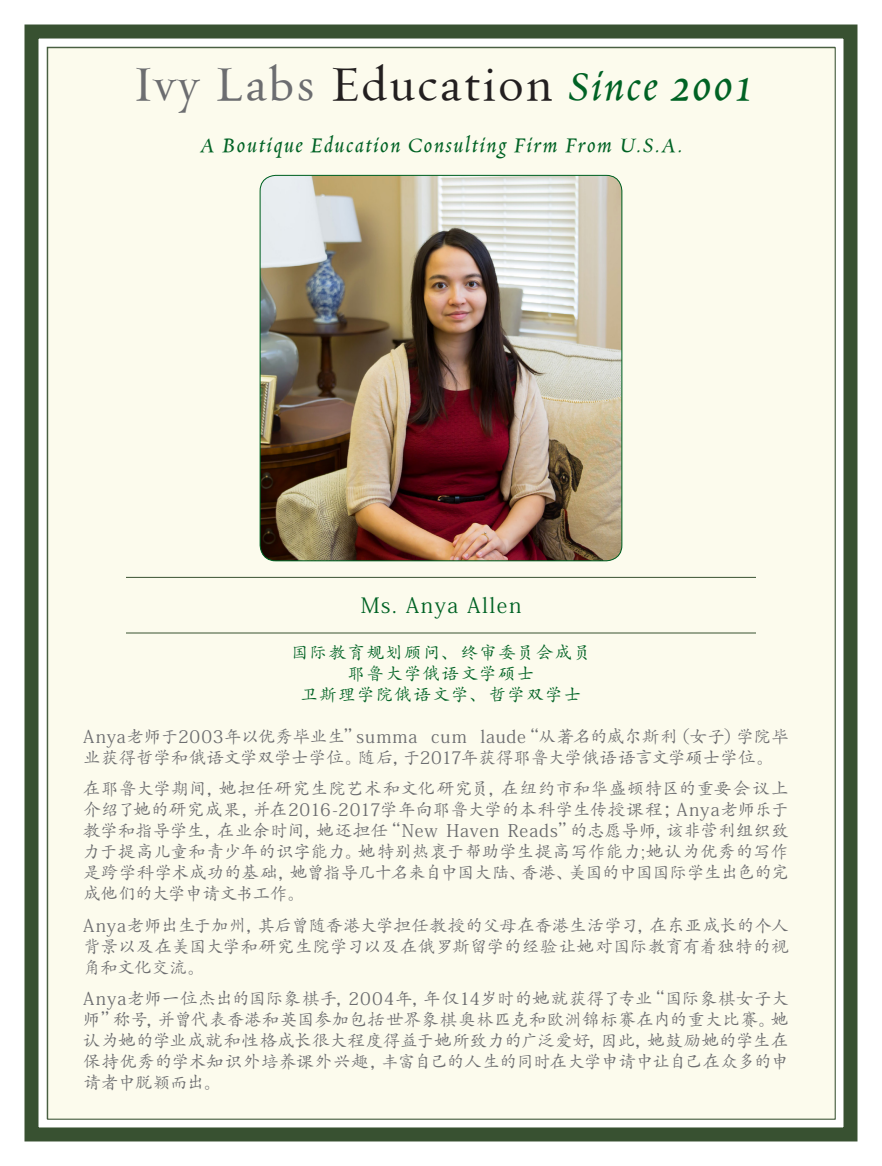
<style>
.page{position:relative;width:882px;height:1166px;background:#fff}
.page>*{position:absolute;margin:0;border:0;box-sizing:border-box;transform-origin:0 0}
.t1{font:49px "Requiem Text HTF Roman";letter-spacing:.05em;color:#231f20}
.t2{font:22.75px "Requiem Text HTF Italic";letter-spacing:.075em;color:#006224}
.t3{font:21px "Adobe Kaiti Std";letter-spacing:.075em;color:#006224}
.t4{font:17.5px/21px "Adobe Kaiti Std";letter-spacing:-.015em;color:#6c6d70;text-align:justify}
.t5{font:17.5px/21px "Adobe Kaiti Std";letter-spacing:.005em;color:#6c6d70}
.t6{font:17.5px "Adobe Kaiti Std";letter-spacing:.075em;color:#006224}
.s1{color:#6c6d70}
.s2{font-family:"Requiem Text HTF Italic";font-size:45.5px;color:#006224}
.s3{font-family:"Requiem Text HTF Italic";color:#006224}
</style>
<div class="page">
<div style="left:24px;top:24px;width:834px;height:1117px;border:14px solid #385131"></div>
<div style="left:47px;top:47px;width:789px;height:1072px;background:#fcfbed;border:1px solid #385131"></div>
<hr style="left:126px;top:577px;width:630px;height:1px;background:#385131">
<hr style="left:126px;top:632px;width:630px;height:1px;background:#385131">
<img style="left:260px;top:175px;width:362px;height:386px">
<div style="left:260px;top:175px;width:362px;height:386px;border:1px solid #006224;border-radius:16px"></div>
<p class="t1" style="left:132px;top:55px;width:620px"><span class="s1">Ivy Labs</span> Education <span class="s2">Since</span> <span class="s3">2001</span></p>
<p class="t2" style="left:201px;top:134px;width:484px">A Boutique Education Consulting Firm From U.S.A.</p>
<p class="t3" style="left:361px;top:592px;width:162px">Ms. Anya Allen</p>
<p class="t6" style="left:291px;top:641px;width:301px">国际教育规划顾问、终审委员会成员</p>
<p class="t6" style="left:348px;top:662px;width:188px">耶鲁大学俄语文学硕士</p>
<p class="t6" style="left:301px;top:683px;width:282px">卫斯理学院俄语文学、哲学双学士</p>
<p class="t5" style="left:83px;top:726px;width:707px">Anya老师于2003年以优秀毕业生”summa cum laude“从著名的威尔斯利（女子）学院毕业获得哲学和俄语文学双学士学位。随后，于2017年获得耶鲁大学俄语语言文学硕士学位。</p>
<p class="t4" style="left:83px;top:778px;width:707px">在耶鲁大学期间，她担任研究生院艺术和文化研究员，在纽约市和华盛顿特区的重要会议上介绍了她的研究成果，并在2016-2017学年向耶鲁大学的本科学生传授课程；Anya老师乐于教学和指导学生，在业余时间，她还担任“New Haven Reads”的志愿导师，该非营利组织致力于提高儿童和青少年的识字能力。她特别热衷于帮助学生提高写作能力;她认为优秀的写作是跨学科学术成功的基础，她曾指导几十名来自中国大陆、香港、美国的中国国际学生出色的完成他们的大学申请文书工作。</p>
<p class="t4" style="left:83px;top:915px;width:707px">Anya老师出生于加州，其后曾随香港大学担任教授的父母在香港生活学习，在东亚成长的个人背景以及在美国大学和研究生院学习以及在俄罗斯留学的经验让她对国际教育有着独特的视角和文化交流。</p>
<p class="t4" style="left:83px;top:988px;width:707px">Anya老师一位杰出的国际象棋手，2004年，年仅14岁时的她就获得了专业“国际象棋女子大师”称号，并曾代表香港和英国参加包括世界象棋奥林匹克和欧洲锦标赛在内的重大比赛。她认为她的学业成就和性格成长很大程度得益于她所致力的广泛爱好，因此，她鼓励她的学生在保持优秀的学术知识外培养课外兴趣，丰富自己的人生的同时在大学申请中让自己在众多的申请者中脱颖而出。</p>
</div>
